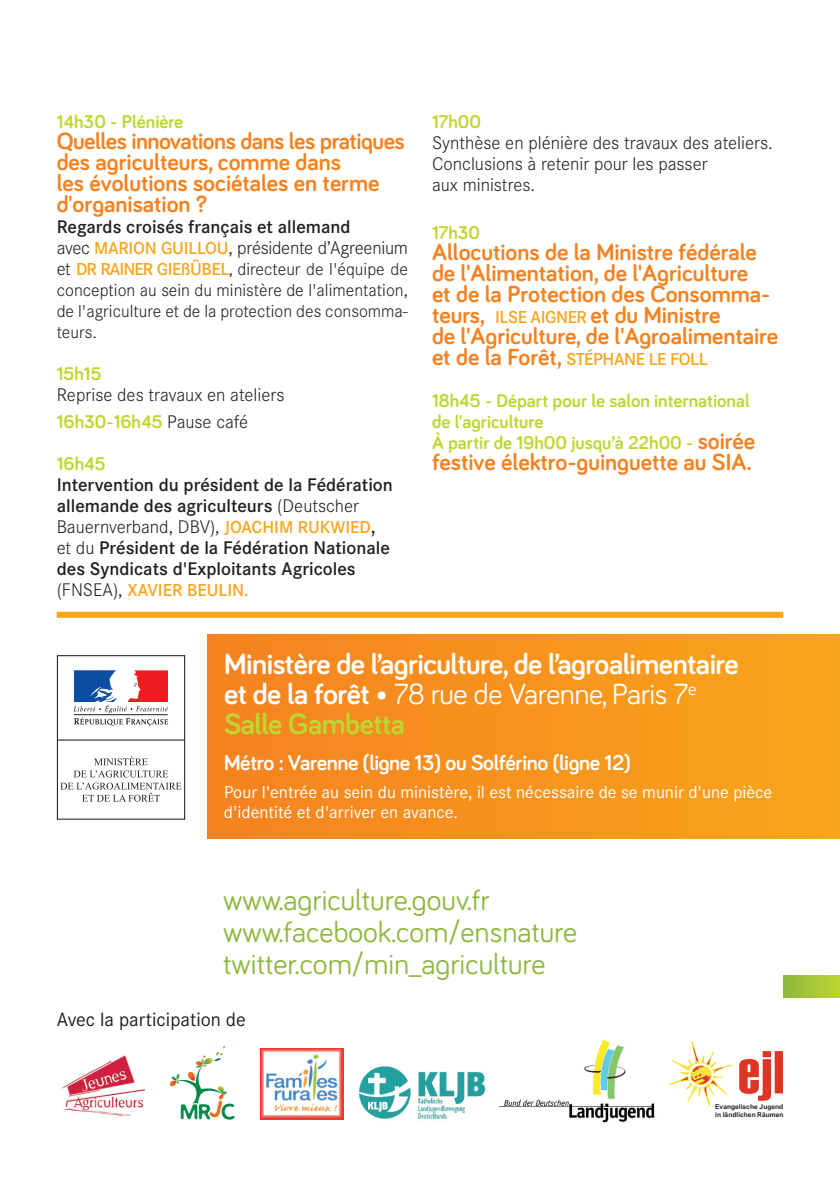
<style>
.page{position:relative;width:840px;height:1191px;background:#fff}
.page>*{position:absolute;margin:0;border:0;box-sizing:border-box;transform-origin:0 0}
.t1{font:700 30px/30px "Bariol";letter-spacing:-.015em;color:#fff}
.t2{font:30px/32px "Bariol";color:#8eb73e}
.t3{font:700 24px/21px "Bariol";color:#f58220}
.t4{font:700 22px "Bariol";letter-spacing:-.015em;color:#fff}
.t5{font:20px "Corporate S";color:#231f20}
.t6{font:600 19px/21px "Corporate S";color:#231f20}
.t7{font:700 19px/21px "Bariol";color:#bed630}
.t8{font:300 19px/21px "Corporate S";color:#231f20}
.t9{font:300 18px/21px "Corporate S";color:#231f20;text-align:justify}
.t10{font:18px/20px "Corporate S";color:#fff}
.t11{font:600 18px "Corporate S";letter-spacing:-.025em;color:#f9a51b}
.t12{font:600 18px "Corporate S";color:#f9a51b}
.t13{font:700 6.6px/8px "Arial";color:#231f20}
.s1{font-weight:300}
.s2{font-size:18px;color:#f9a51b}
.s3{font-size:19px}
.s4{font-weight:600;color:#f9a51b}
.s5{font-family:"Corporate S";font-weight:300;color:#231f20}
.s6{font-size:18px}
.s7{font-weight:300;font-size:19px;color:#231f20}
.s8{font-family:"Corporate S";font-weight:600;font-size:18px;color:#f9a51b}
.s9{font-family:"Bariol";font-weight:700;font-size:24px;color:#f58220}
.s10{font-size:24px;color:#f58220}
.s11{font-weight:400}
.s12{color:#bed630}
</style>
<div class="page">
<div style="left:57px;top:655px;width:128px;height:164px;border:1px solid #231f20"></div>
<svg style="left:73px;top:670px;width:95px;height:56px"></svg>
<hr style="left:57px;top:739px;width:127px;height:1px;background:#231f20">
<svg style="left:60px;top:756px;width:121px;height:45px"></svg>
<div style="left:208px;top:635px;width:631px;height:203px;background:linear-gradient(to right,#f58220,#f9a41b)"></div>
<img style="left:62px;top:1055px;width:84px;height:62px">
<img style="left:169px;top:1046px;width:66px;height:73px">
<div style="left:782px;top:975px;width:57px;height:22px;background:linear-gradient(to right,#8eb63f,#bcd432)"></div>
<div style="left:57px;top:612px;width:725px;height:6px;background:#f9a51b"></div>
<img style="left:260px;top:1048px;width:83px;height:71px">
<img style="left:359px;top:1066px;width:127px;height:53px">
<svg style="left:669px;top:1041px;width:62px;height:65px"></svg>
<svg style="left:739px;top:1051px;width:43px;height:49px"></svg>
<img style="left:499px;top:1039px;width:156px;height:84px">
<p class="t7" style="left:57px;top:113px;width:128px">14h30 - Plénière</p>
<p class="t3" style="left:57px;top:133px;width:349px">Quelles innovations dans les pratiques des agriculteurs, comme dans<br>les évolutions sociétales en terme d'organisation ?</p>
<p class="t6" style="left:57px;top:216px;width:352px">Regards croisés français et allemand<br><span class="s1">avec</span> <span class="s2">MARION GUILLOU</span><span class="s1">, présidente d’Agreenium</span></p>
<p class="t9" style="left:57px;top:259px;width:352px"><span class="s3">et</span> <span class="s4">DR RAINER GIEßÜBEL</span>, directeur de l'équipe de conception au sein du ministère de l'alimentation, de l'agriculture et de la protection des consomma&shy;teurs.</p>
<p class="t7" style="left:57px;top:365px;width:46px">15h15</p>
<p class="t8" style="left:57px;top:384px;width:229px">Reprise des travaux en ateliers</p>
<p class="t7" style="left:57px;top:413px;width:193px">16h30-16h45 <span class="s5">Pause café</span></p>
<p class="t7" style="left:57px;top:455px;width:50px">16h45</p>
<p class="t6" style="left:57px;top:474px;width:337px">Intervention du président de la Fédération allemande des agriculteurs <span class="s1">(Deutscher Bauernverband, DBV),</span> <span class="s2">JOACHIM RUKWIED</span><span class="s6">, </span><span class="s1">et du</span> Président de la Fédération Nationale des Syndicats d'Exploitants Agricoles</p>
<p class="t12" style="left:57px;top:579px;width:193px"><span class="s7">(FNSEA),</span> XAVIER BEULIN.</p>
<p class="t7" style="left:432px;top:113px;width:51px">17h00</p>
<p class="t8" style="left:432px;top:132px;width:342px">Synthèse en plénière des travaux des ateliers.<br>Conclusions à retenir pour les passer<br>aux ministres.</p>
<p class="t7" style="left:432px;top:224px;width:50px">17h30</p>
<p class="t3" style="left:432px;top:244px;width:347px">Allocutions de la Ministre fédérale de l'Alimentation, de l'Agriculture<br>et de la Protection des Consomma&shy;teurs, <span class="s8">ILSE AIGNER</span> et du Ministre<br>de l'Agriculture, de l'Agroalimentaire</p>
<p class="t11" style="left:432px;top:348px;width:277px"><span class="s9">et de la Forêt,</span> STÉPHANE LE FOLL</p>
<p class="t7" style="left:432px;top:392px;width:324px">18h45 - Départ pour le salon international de l'agriculture<br>À partir de 19h00 jusqu’à 22h00 - <span class="s10">soirée</span></p>
<p class="t3" style="left:432px;top:454px;width:321px">festive élektro-guinguette au SIA.</p>
<p class="t1" style="left:224px;top:652px;width:516px">Ministère de l’agriculture, de l’agroalimentaire et de la forêt • <span class="s11">78 rue de Varenne, Paris 7</span><sup>e<br></sup><span class="s12">Salle Gambetta</span></p>
<p class="t4" style="left:224px;top:755px;width:408px">Métro : Varenne (ligne 13) ou Solférino (ligne 12)</p>
<p class="t10" style="left:224px;top:782px;width:549px">Pour l'entrée au sein du ministère, il est nécessaire de se munir d'une pièce d'identité et d'arriver en avance.</p>
<p class="t2" style="left:223px;top:887px;width:355px">www.agriculture.gouv.fr www.facebook.com/ensnature twitter.com/min_agriculture</p>
<p class="t5" style="left:57px;top:1007px;width:190px">Avec la participation de</p>
<p class="t13" style="left:714px;top:1103px;width:70px">Evangelische Jugend in ländlichen Räumen</p>
</div>
